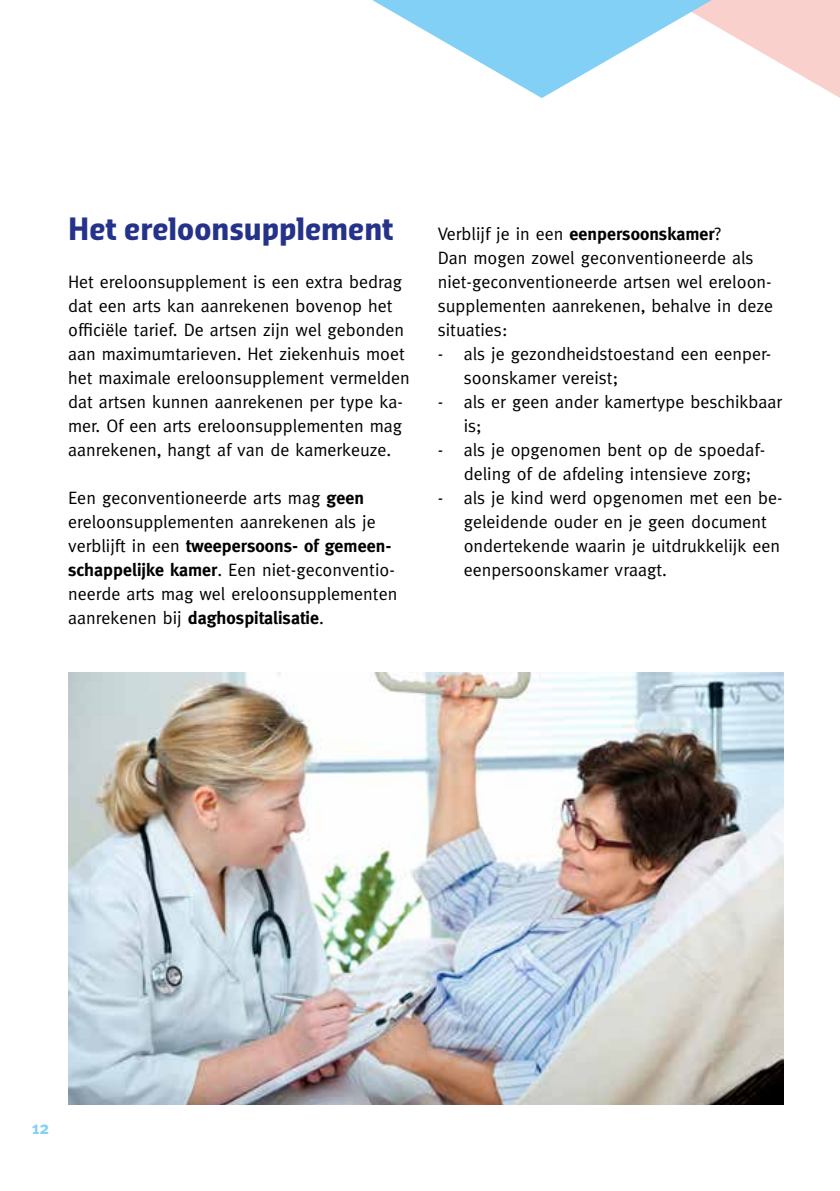
<style>
.page{position:relative;width:840px;height:1191px;background:#fff}
.page>*{position:absolute;margin:0;border:0;box-sizing:border-box;transform-origin:0 0}
.t1{font:700 30px "Sansa Con Pro";color:#25328a}
.t2{font:18px/24px "Meta";color:#000}
.t3{font:700 18px "Meta";color:#82d0f5}
.s1{font-weight:700}
</style>
<div class="page">
<svg style="left:372px;top:0;width:467px;height:98px"></svg>
<img style="left:68px;top:672px;width:714px;height:432px">
<h1 class="t1" style="left:68px;top:208px;width:327px">Het ereloonsupplement</h1>
<p class="t2" style="left:68px;top:270px;width:343px">Het ereloonsupplement is een extra bedrag dat een arts kan aanrekenen bovenop het officiële tarief. De artsen zijn wel gebonden aan maximumtarieven. Het ziekenhuis moet het maximale ereloonsupplement vermelden dat artsen kunnen aanrekenen per type ka&shy;mer. Of een arts ereloonsupplementen mag aanrekenen, hangt af van de kamerkeuze.</p>
<p class="t2" style="left:68px;top:486px;width:330px">Een geconventioneerde arts mag <span class="s1">geen </span>ereloonsupplementen aanrekenen als je verblijft in een <span class="s1">tweepersoons- of gemeen&shy;schappelijke kamer</span>. Een niet-geconventio&shy;neerde arts mag wel ereloonsupplementen aanrekenen bij <span class="s1">daghospitalisatie</span>.</p>
<p class="t2" style="left:437px;top:222px;width:337px">Verblijf je in een <span class="s1">eenpersoonskamer</span>?<br>Dan mogen zowel geconventioneerde als niet-geconventioneerde artsen wel ereloon&shy;supplementen aanrekenen, behalve in deze situaties:</p>
<p class="t2" style="left:463px;top:342px;width:309px;text-indent:-26px">- als je gezondheidstoestand een eenper&shy;soonskamer vereist;</p>
<p class="t2" style="left:463px;top:390px;width:320px;text-indent:-26px">- als er geen ander kamertype beschikbaar is;</p>
<p class="t2" style="left:463px;top:437px;width:303px;text-indent:-26px">- als je opgenomen bent op de spoedaf&shy;deling of de afdeling intensieve zorg;</p>
<p class="t2" style="left:463px;top:485px;width:320px;text-indent:-26px">- als je kind werd opgenomen met een be&shy;geleidende ouder en je geen document ondertekende waarin je uitdrukkelijk een eenpersoonskamer vraagt.</p>
<p class="t3" style="left:31px;top:1117px;width:19px">12</p>
</div>
